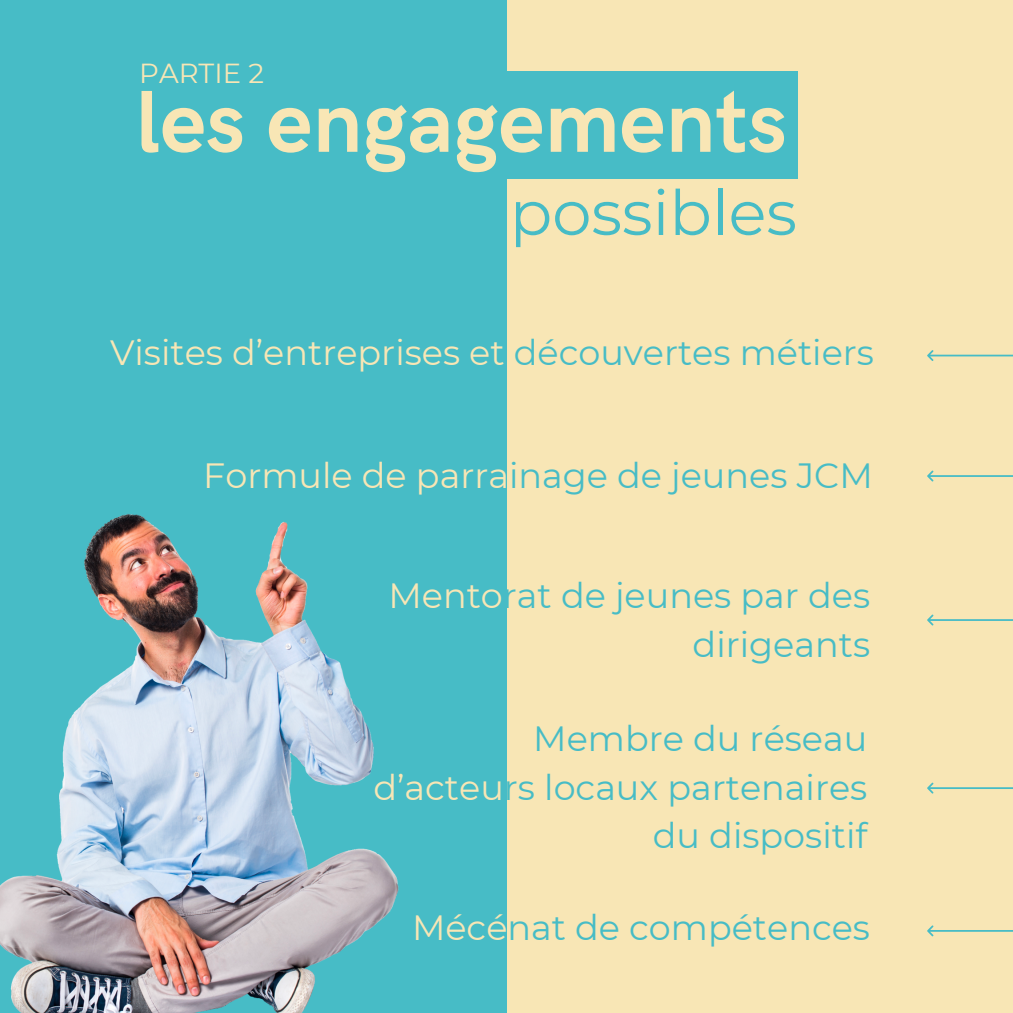
<style>
.page{position:relative;width:1013px;height:1013px;background:#fff}
.page>*{position:absolute;margin:0;border:0;box-sizing:border-box;transform-origin:0 0}
.t1{font:700 88.12px "HK Grotesk";color:#f8e6b5}
.t2{font:62.5px "Montserrat";color:#47bcc6}
.t3{font:35px/48.8px "Montserrat";color:#47bcc6;text-align:right}
.t4{font:35px "Montserrat";color:#f8e6b5}
.t5{font:27.5px "Montserrat";color:#f8e6b5}
.s1{color:#47bcc6}
.s2{color:#f8e6b5}
</style>
<div class="page">
<div style="left:0;top:0;width:1012px;height:1012px;background:#f8e6b5"></div>
<div style="left:0;top:0;width:507px;height:1012px;background:#47bcc6"></div>
<div style="left:128px;top:71px;width:670px;height:108px;background:#47bcc6"></div>
<svg style="left:927px;top:350px;width:85px;height:11px"></svg>
<svg style="left:927px;top:470px;width:85px;height:12px"></svg>
<svg style="left:927px;top:925px;width:85px;height:11px"></svg>
<svg style="left:927px;top:782px;width:85px;height:12px"></svg>
<svg style="left:927px;top:614px;width:85px;height:12px"></svg>
<img style="left:0;top:514px;width:399px;height:498px">
<p class="t5" style="left:139px;top:57px;width:126px">PARTIE 2</p>
<h1 class="t1" style="left:135px;top:72px;width:653px">les engagements</h1>
<h2 class="t2" style="left:510px;top:174px;width:288px">possibles</h2>
<p class="t4" style="left:110px;top:331px;width:765px">Visites d’entreprises et <span class="s1">découvertes métiers</span></p>
<p class="t3" style="left:203px;top:451px;width:671px"><span class="s2">Formule de parra</span>inage de jeunes JCM</p>
<p class="t3" style="left:388px;top:571px;width:483px"><span class="s2">Mento</span>rat de jeunes par des dirigeants</p>
<p class="t3" style="left:373px;top:713px;width:495px">Membre du réseau <span class="s2">d’acteu</span>rs locaux partenaires du dispositif</p>
<p class="t3" style="left:412px;top:903px;width:459px"><span class="s2">Mécé</span>nat de compétences</p>
</div>
